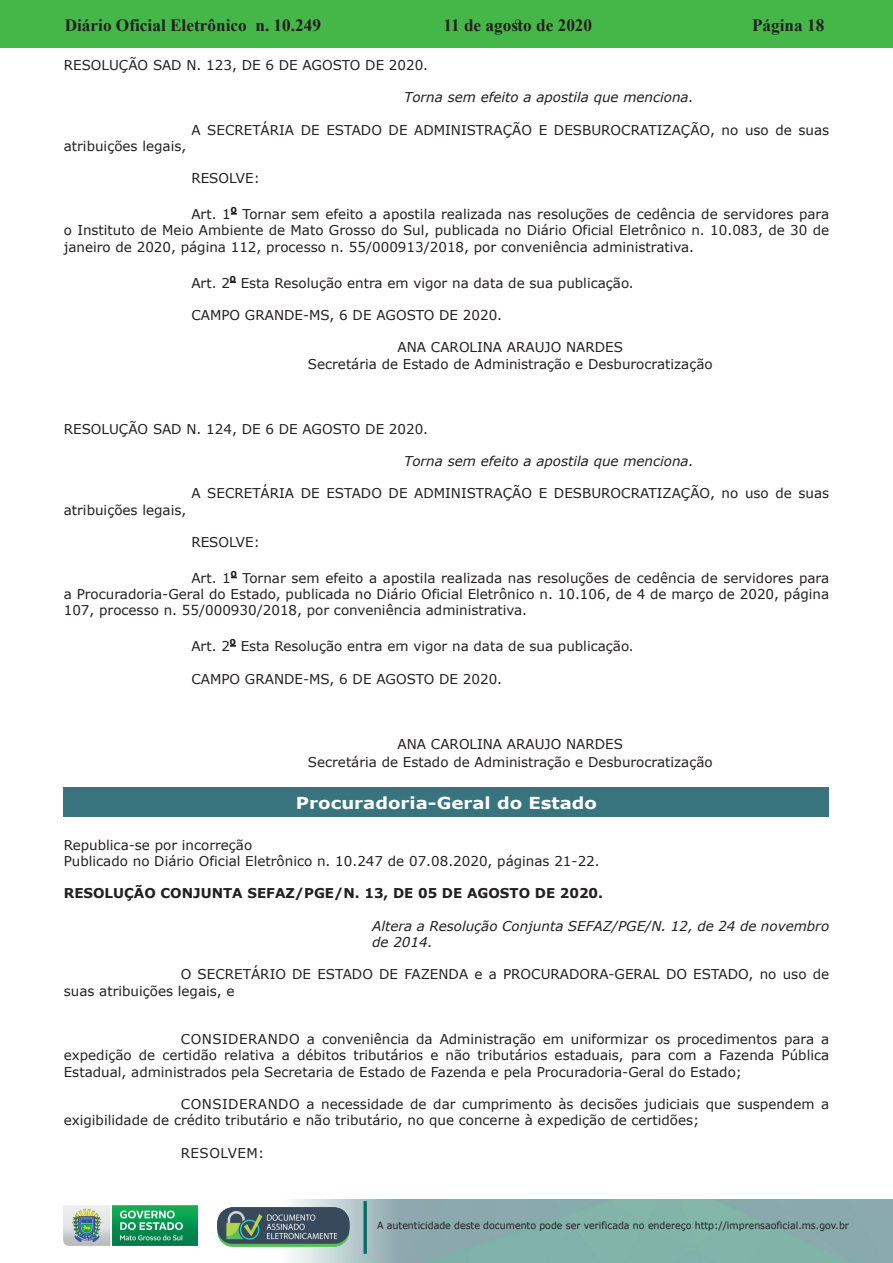
<style>
.page{position:relative;width:893px;height:1263px;background:#fff}
.page>*{position:absolute;margin:0;border:0;box-sizing:border-box;transform-origin:0 0}
.t1{font:700 17.25px "Times New Roman";color:#231f20}
.Atos_Normativos_das{font:700 16.5px "Verdana";color:#fff;scale:1.1 1}
.t2{font:13.5px/16.2px "Verdana";color:#231f20;text-align:justify}
.t3{font:italic 13.5px/16.2px "Verdana";color:#231f20}
.t4{font:700 13.5px "Verdana";color:#231f20}
.t5{font:13.5px "Verdana";letter-spacing:.035em;color:#231f20}
.t6{font:9.9px "Verdana";color:#231f20;scale:.95 1}
.s1{font-family:"Arial";font-weight:700;font-size:16.5px}
</style>
<div class="page">
<div style="left:0;top:0;width:893px;height:48px;background:#45b749"></div>
<img style="left:63px;top:1199px;width:830px;height:64px">
<img style="left:364px;top:1202px;width:2px;height:51px">
<img style="left:218px;top:1207px;width:132px;height:39px">
<img style="left:64px;top:1205px;width:134px;height:41px">
<svg style="left:231px;top:213px;width:6px;height:2px"></svg>
<svg style="left:230px;top:281px;width:6px;height:2px"></svg>
<svg style="left:231px;top:576px;width:6px;height:2px"></svg>
<svg style="left:230px;top:645px;width:6px;height:2px"></svg>
<div style="left:64px;top:787px;width:765px;height:30px;background:#37747e"></div>
<p class="t1" style="left:65px;top:13px;width:258px">Diário Oficial Eletrônico n. 10.249</p>
<p class="t1" style="left:443px;top:13px;width:150px">11 de agosto de 2020</p>
<p class="t1" style="left:752px;top:13px;width:74px">Página 18</p>
<p class="t2" style="left:64px;top:57px;width:366px">RESOLUÇÃO SAD N. 123, DE 6 DE AGOSTO DE 2020.</p>
<p class="t3" style="left:404px;top:89px;width:291px">Torna sem efeito a apostila que menciona.</p>
<p class="t2" style="left:191px;top:122px;width:639px">A SECRETÁRIA DE ESTADO DE ADMINISTRAÇÃO E DESBUROCRATIZAÇÃO, no uso de suas</p>
<p class="t2" style="left:64px;top:138px;width:124px">atribuições legais,</p>
<p class="t2" style="left:191px;top:170px;width:70px">RESOLVE:</p>
<p class="t2" style="left:64px;top:206px;width:767px;text-indent:128px">Art. 1<span class="s1">º</span> Tornar sem efeito a apostila realizada nas resoluções de cedência de servidores para o Instituto de Meio Ambiente de Mato Grosso do Sul, publicada no Diário Oficial Eletrônico n. 10.083, de 30 de janeiro de 2020, página 112, processo n. 55/000913/2018, por conveniência administrativa.</p>
<p class="t2" style="left:191px;top:275px;width:444px">Art. 2<span class="s1">º</span> Esta Resolução entra em vigor na data de sua publicação.</p>
<p class="t2" style="left:191px;top:307px;width:312px">CAMPO GRANDE-MS, 6 DE AGOSTO DE 2020.</p>
<p class="t2" style="left:398px;top:339px;width:227px">ANA CAROLINA ARAUJO NARDES</p>
<p class="t2" style="left:308px;top:356px;width:406px">Secretária de Estado de Administração e Desburocratização</p>
<p class="t2" style="left:64px;top:420px;width:366px">RESOLUÇÃO SAD N. 124, DE 6 DE AGOSTO DE 2020.</p>
<p class="t3" style="left:404px;top:453px;width:291px">Torna sem efeito a apostila que menciona.</p>
<p class="t2" style="left:191px;top:485px;width:639px">A SECRETÁRIA DE ESTADO DE ADMINISTRAÇÃO E DESBUROCRATIZAÇÃO, no uso de suas</p>
<p class="t2" style="left:64px;top:501px;width:124px">atribuições legais,</p>
<p class="t2" style="left:191px;top:534px;width:70px">RESOLVE:</p>
<p class="t2" style="left:64px;top:570px;width:767px;text-indent:128px">Art. 1<span class="s1">º</span> Tornar sem efeito a apostila realizada nas resoluções de cedência de servidores para a Procuradoria-Geral do Estado, publicada no Diário Oficial Eletrônico n. 10.106, de 4 de março de 2020, página 107, processo n. 55/000930/2018, por conveniência administrativa.</p>
<p class="t2" style="left:191px;top:638px;width:444px">Art. 2<span class="s1">º</span> Esta Resolução entra em vigor na data de sua publicação.</p>
<p class="t2" style="left:191px;top:671px;width:312px">CAMPO GRANDE-MS, 6 DE AGOSTO DE 2020.</p>
<p class="t2" style="left:398px;top:735px;width:227px">ANA CAROLINA ARAUJO NARDES</p>
<p class="t2" style="left:308px;top:753px;width:406px">Secretária de Estado de Administração e Desburocratização</p>
<p class="Atos_Normativos_das" style="left:296px;top:791px;width:275px">Procuradoria-Geral do Estado</p>
<p class="t2" style="left:64px;top:836px;width:190px">Republica-se por incorreção</p>
<p class="t2" style="left:64px;top:853px;width:537px">Publicado no Diário Oficial Eletrônico n. 10.247 de 07.08.2020, páginas 21-22.</p>
<p class="t4" style="left:64px;top:884px;width:541px">RESOLUÇÃO CONJUNTA SEFAZ/PGE/N. 13, DE 05 DE AGOSTO DE 2020.</p>
<p class="t3" style="left:372px;top:917px;width:459px">Altera a Resolução Conjunta SEFAZ/PGE/N. 12, de 24 de novembro de 2014.</p>
<p class="t2" style="left:64px;top:966px;width:767px;text-indent:117px">O SECRETÁRIO DE ESTADO DE FAZENDA e a PROCURADORA-GERAL DO ESTADO, no uso de suas atribuições legais, e</p>
<p class="t2" style="left:64px;top:1031px;width:767px;text-indent:117px">CONSIDERANDO a conveniência da Administração em uniformizar os procedimentos para a expedição de certidão relativa a débitos tributários e não tributários estaduais, para com a Fazenda Pública Estadual, administrados pela Secretaria de Estado de Fazenda e pela Procuradoria-Geral do Estado;</p>
<p class="t2" style="left:64px;top:1096px;width:767px;text-indent:117px">CONSIDERANDO a necessidade de dar cumprimento às decisões judiciais que suspendem a exigibilidade de crédito tributário e não tributário, no que concerne à expedição de certidões;</p>
<p class="t5" style="left:181px;top:1143px;width:85px">RESOLVEM:</p>
<p class="t6" style="left:377px;top:1219px;width:498px">A autenticidade deste documento pode ser verificada no endereço http://imprensaoficial.ms.gov.br</p>
</div>
